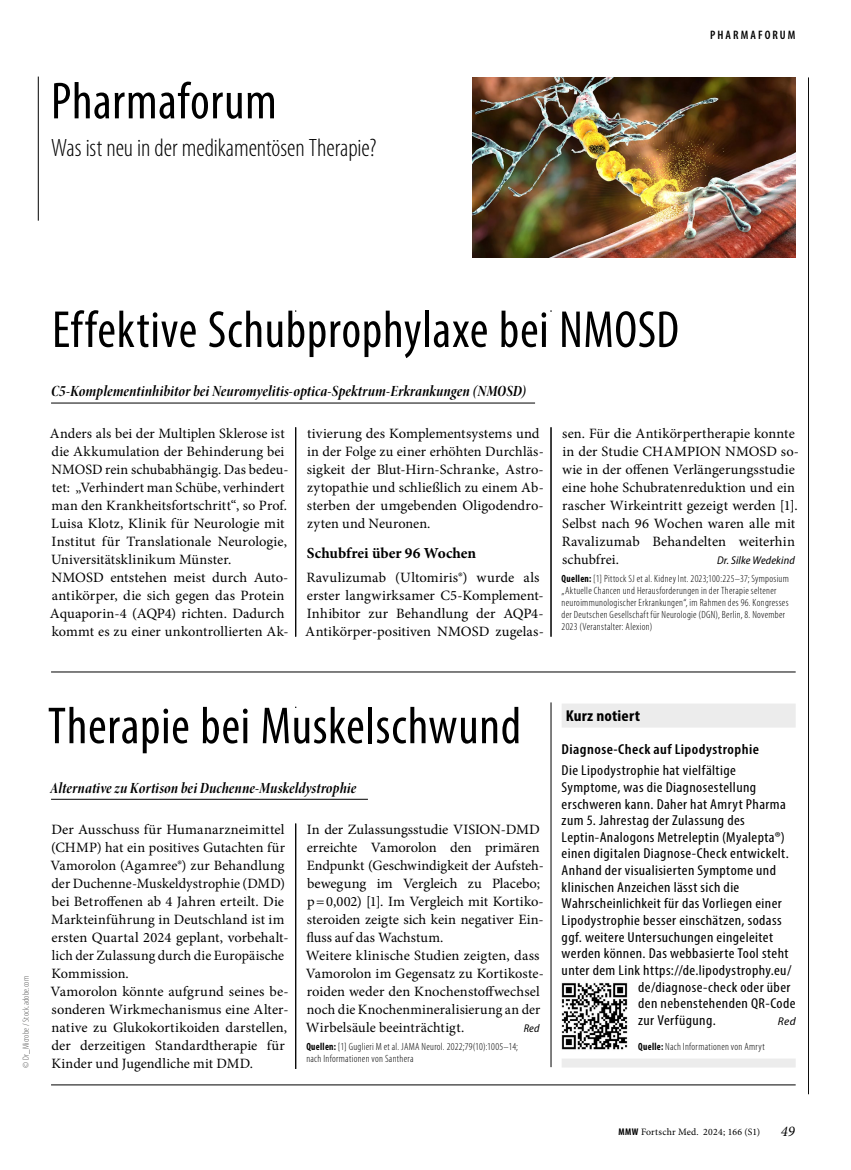
<style>
.page{position:relative;width:851px;height:1170px;background:#fff}
.page>*{position:absolute;margin:0;border:0;box-sizing:border-box;transform-origin:0 0}
.Title_klein{font:condensed 52.5px "Myriad Pro";letter-spacing:.015em;color:#000}
.t1{font:300 condensed 25.2px "Myriad Pro";letter-spacing:-.005em;color:#000}
.SuperTitle_1{font:15.75px "Minion Pro Bold Cn It Disp";letter-spacing:.005em;color:#000}
.Box_Heading_x{font:700 condensed 15.75px "Myriad Pro";letter-spacing:.01em;color:#000;scale:1.1 1}
.SectionHeading_1_x{font:700 15.3px "Minion Pro";color:#000}
.t2{font:italic 14.85px "Minion Pro";color:#000}
.Para_Box{font:condensed 14.4px "Myriad Pro";letter-spacing:.025em;color:#000;scale:1.1 1}
.Box_SectionHeading_x{font:600 condensed 14.4px "Myriad Pro";letter-spacing:.03em;color:#000;scale:1.1 1}
.Para_x{font:14.25px/18px "Minion Pro";letter-spacing:.005em;color:#000}
.t3{font:600 condensed 12.3px "Myriad Pro";letter-spacing:.165em;color:#000}
.Para_x-2{font:italic semi-condensed 11.25px "Myriad Pro";letter-spacing:.01em;color:#000}
.Para_Box-2{font:italic semi-condensed 11.25px "Myriad Pro";color:#000;scale:1.1 1}
.Source_x{font:300 condensed 10.5px/12px "Myriad Pro";letter-spacing:.03em;color:#000}
.Source_BoxLine{font:300 condensed 10.5px "Myriad Pro";letter-spacing:.03em;color:#000}
.t4{font:9.75px "Minion Pro";letter-spacing:.02em;color:#000}
.Image_Source_x{font:300 condensed 9px "Myriad Pro";letter-spacing:.02em;color:#565655}
.s1{font-weight:700}
.s2{font-family:"Myriad Pro";font-weight:700;font-stretch:condensed}
</style>
<div class="page">
<hr style="left:51px;top:1084px;width:744px;height:1px;background:#000">
<hr style="left:808px;top:77px;width:1px;height:1017px;background:#000">
<hr style="left:38px;top:77px;width:1px;height:144px;background:#000">
<hr style="left:51px;top:671px;width:744px;height:1px;background:#000">
<hr style="left:51px;top:799px;width:317px;height:1px;background:#000">
<hr style="left:295px;top:823px;width:1px;height:245px;background:#000">
<img style="left:472px;top:77px;width:323px;height:180px">
<hr style="left:51px;top:403px;width:484px;height:1px;background:#000">
<hr style="left:295px;top:427px;width:1px;height:209px;background:#000">
<hr style="left:550px;top:427px;width:1px;height:209px;background:#000">
<hr style="left:550px;top:702px;width:1px;height:365px;background:#000">
<div style="left:561px;top:703px;width:234px;height:24px;background:#ececec"></div>
<div style="left:561px;top:1058px;width:234px;height:9px;background:#ececec"></div>
<img style="left:561px;top:983px;width:67px;height:66px">
<h1 class="Title_klein" style="left:51px;top:69px;width:227px">Pharmaforum</h1>
<h2 class="t1" style="left:51px;top:134px;width:327px">Was ist neu in der medikamentösen Therapie?</h2>
<p class="t3" style="left:710px;top:28px;width:87px">PHARMAFORUM</p>
<p class="Title_klein" style="left:52px;top:298px;width:628px">Effektive Schubprophylaxe bei NMOSD</p>
<p class="SuperTitle_1" style="left:51px;top:381px;width:476px">C5-Komplementinhibitor bei Neuromyelitis-optica-Spektrum-Erkrankungen (NMOSD)</p>
<p class="Para_x" style="left:50px;top:424px;width:240px">Anders als bei der Multiplen Sklerose ist die Akkumulation der Behinderung bei NMOSD rein schubabhängig. Das bedeu&shy;tet: „Verhindert man Schübe, verhindert man den Krankheitsfortschritt“, so Prof.<br>Luisa Klotz, Klinik für Neurologie mit Institut für Translationale Neurologie, Universitätsklinikum Münster.</p>
<p class="Para_x" style="left:50px;top:568px;width:240px">NMOSD entstehen meist durch Auto&shy;antikörper, die sich gegen das Protein Aquaporin-4 (AQP4) richten. Dadurch kommt es zu einer unkontrollierten Ak-</p>
<p class="Para_x" style="left:307px;top:424px;width:238px">tivierung des Komplementsystems und in der Folge zu einer erhöhten Durchläs&shy;sigkeit der Blut-Hirn-Schranke, Astro&shy;zytopathie und schließlich zu einem Ab&shy;sterben der umgebenden Oligodendro&shy;zyten und Neuronen.</p>
<p class="SectionHeading_1_x" style="left:307px;top:542px;width:171px">Schubfrei über 96 Wochen</p>
<p class="Para_x" style="left:305px;top:568px;width:240px">Ravulizumab (Ultomiris®) wurde als erster langwirksamer C5-Komplement-Inhibitor zur Behandlung der AQP4- Antikörper-positiven NMOSD zugelas-</p>
<p class="Para_x" style="left:561px;top:424px;width:239px">sen. Für die Antikörpertherapie konnte in der Studie CHAMPION NMOSD so&shy;wie in der offenen Verlängerungsstudie eine hohe Schubratenreduktion und ein rascher Wirkeintritt gezeigt werden [1].<br>Selbst nach 96 Wochen waren alle mit Ravalizumab Behandelten weiterhin schubfrei.</p>
<p class="Para_x-2" style="left:717px;top:554px;width:79px">Dr. Silke Wedekind</p>
<p class="Source_x" style="left:561px;top:572px;width:229px"><span class="s1">Quellen:</span> [1] Pittock SJ et al. Kidney Int. 2023;100:225–37; Symposium „Aktuelle Chancen und Herausforderungen in der Therapie seltener neuroimmunologischer Erkrankungen“, im Rahmen des 96. Kongresses der Deutschen Gesellschaft für Neurologie (DGN), Berlin, 8. November 2023 (Veranstalter: Alexion)</p>
<p class="Image_Source_x" style="left:21px;top:1067px;width:94px;rotate:-90deg">© Dr_Microbe / Stock.adobe.com</p>
<p class="Title_klein" style="left:48px;top:694px;width:474px">Therapie bei Muskelschwund</p>
<p class="SuperTitle_1" style="left:50px;top:777px;width:307px">Alternative zu Kortison bei Duchenne-Muskeldystrophie</p>
<p class="Para_x" style="left:50px;top:820px;width:239px">Der Ausschuss für Humanarzneimittel (CHMP) hat ein positives Gutachten für Vamorolon (Agamree®) zur Behandlung der Duchenne-Muskeldystrophie (DMD) bei Betroffenen ab 4 Jahren erteilt. Die Markteinführung in Deutschland ist im ersten Quartal 2024 geplant, vorbehalt&shy;lich der Zulassung durch die Europäische Kommission.</p>
<p class="Para_x" style="left:50px;top:982px;width:239px">Vamorolon könnte aufgrund seines be&shy;sonderen Wirkmechanismus eine Alter&shy;native zu Glukokortikoiden darstellen, der derzeitigen Standardtherapie für Kinder und Jugendliche mit DMD.</p>
<p class="Para_x" style="left:306px;top:820px;width:239px">In der Zulassungsstudie VISION-DMD erreichte Vamorolon den primären Endpunkt (Geschwindigkeit der Aufsteh&shy;bewegung im Vergleich zu Placebo; p=0,002) [1]. Im Vergleich mit Kortiko&shy;steroiden zeigte sich kein negativer Ein&shy;fluss auf das Wachstum.</p>
<p class="Para_x" style="left:306px;top:946px;width:239px">Weitere klinische Studien zeigten, dass Vamorolon im Gegensatz zu Kortikoste&shy;roiden weder den Knochenstoffwechsel noch die Knochenmineralisierung an der Wirbelsäule beeinträchtigt.</p>
<p class="Para_x-2" style="left:523px;top:1022px;width:17px">Red</p>
<p class="Source_x" style="left:306px;top:1040px;width:213px"><span class="s1">Quellen:</span> [1] Guglieri M et al. JAMA Neurol. 2022;79(10):1005–14; nach Informationen von Santhera</p>
<p class="Box_Heading_x" style="left:566px;top:705px;width:69px">Kurz notiert</p>
<p class="Box_SectionHeading_x" style="left:561px;top:741px;width:181px">Diagnose-Check auf Lipodystrophie</p>
<p class="Para_Box" style="left:561px;top:761px;width:160px">Die Lipodystrophie hat vielfältige</p>
<p class="Para_Box" style="left:561px;top:778px;width:178px">Symptome, was die Diagnosestellung</p>
<p class="Para_Box" style="left:561px;top:795px;width:205px">erschweren kann. Daher hat Amryt Pharma</p>
<p class="Para_Box" style="left:561px;top:811px;width:168px">zum 5. Jahrestag der Zulassung des</p>
<p class="Para_Box" style="left:561px;top:828px;width:204px">Leptin-Analogons Metreleptin (Myalepta®)</p>
<p class="Para_Box" style="left:561px;top:845px;width:208px">einen digitalen Diagnose-Check entwickelt.</p>
<p class="Para_Box" style="left:561px;top:861px;width:196px">Anhand der visualisierten Symptome und</p>
<p class="Para_Box" style="left:561px;top:878px;width:163px">klinischen Anzeichen lässt sich die</p>
<p class="Para_Box" style="left:561px;top:894px;width:201px">Wahrscheinlichkeit für das Vorliegen einer</p>
<p class="Para_Box" style="left:561px;top:911px;width:201px">Lipodystrophie besser einschätzen, sodass</p>
<p class="Para_Box" style="left:561px;top:928px;width:194px">ggf. weitere Untersuchungen eingeleitet</p>
<p class="Para_Box" style="left:561px;top:944px;width:208px">werden können. Das webbasierte Tool steht</p>
<p class="Para_Box" style="left:561px;top:961px;width:210px">unter dem Link https://de.lipodystrophy.eu/</p>
<p class="Para_Box" style="left:638px;top:978px;width:140px">de/diagnose-check oder über</p>
<p class="Para_Box" style="left:638px;top:994px;width:145px">den nebenstehenden QR-Code</p>
<p class="Para_Box" style="left:638px;top:1011px;width:72px">zur Verfügung.</p>
<p class="Para_Box-2" style="left:777px;top:1015px;width:18px">Red</p>
<p class="Source_BoxLine" style="left:638px;top:1040px;width:128px"><span class="s1">Quelle:</span> Nach Informationen von Amryt</p>
<p class="t4" style="left:618px;top:1125px;width:143px"><span class="s2">MMW</span> Fortschr Med. 2024; 166 (S1)</p>
<p class="t2" style="left:780px;top:1120px;width:16px">49</p>
</div>
